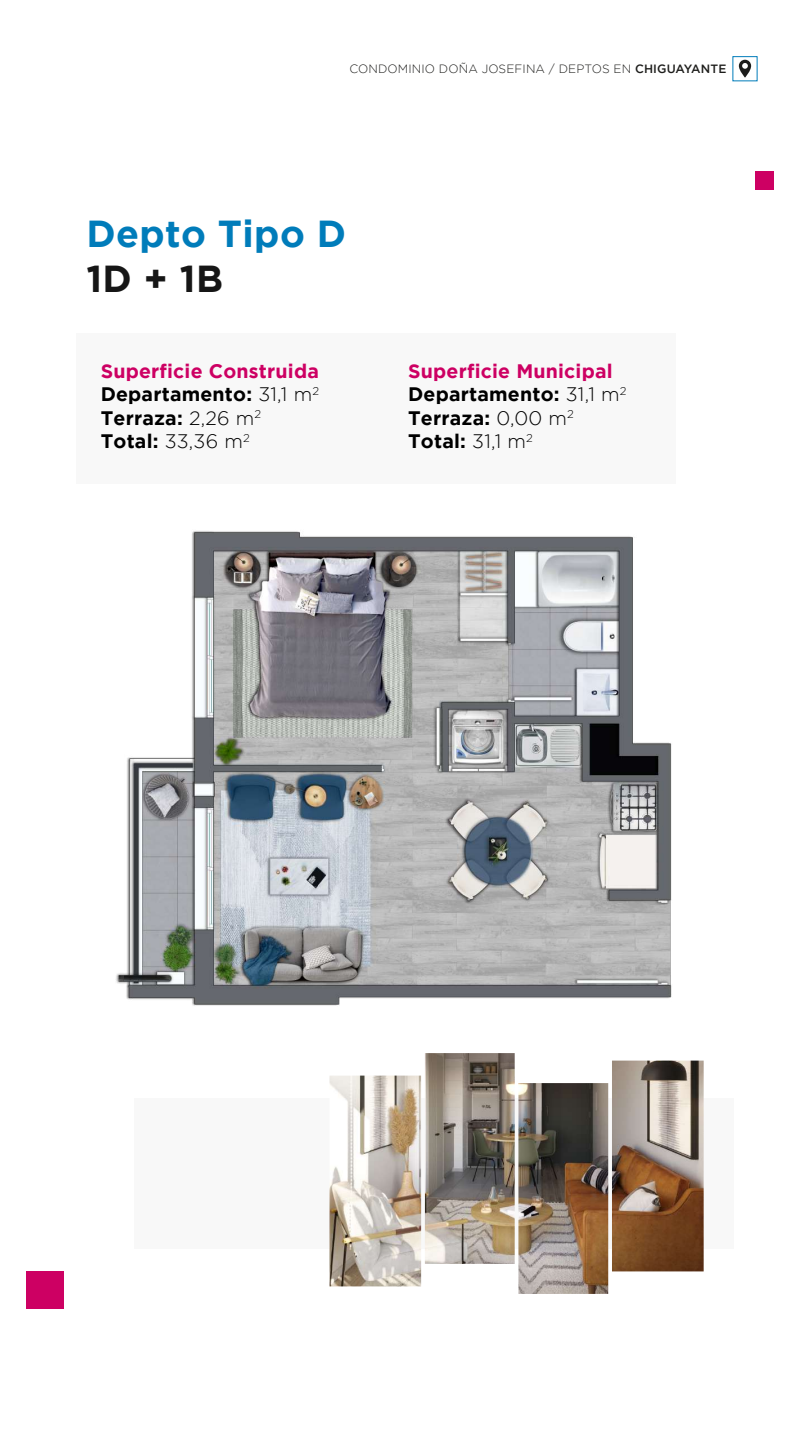
<style>
.page{position:relative;width:810px;height:1440px;background:#fff}
.page>*{position:absolute;margin:0;border:0;box-sizing:border-box;transform-origin:0 0}
.t1{font:700 37.5px "Gotham";letter-spacing:.01em;color:#007cba}
.t2{font:700 37.5px "Gotham";color:#161616}
.t3{font:700 19.5px/23.4px "Gotham";letter-spacing:.01em;color:#000}
.t4{font:300 12px "Gotham";letter-spacing:.01em;color:#1d1d1b}
.s1{font-weight:500}
.s2{color:#cd0063}
.s3{font-weight:300}
</style>
<div class="page">
<svg style="left:739px;top:60px;width:12px;height:18px"></svg>
<div style="left:134px;top:1098px;width:600px;height:151px;background:#f8f8f8"></div>
<div style="left:76px;top:333px;width:600px;height:151px;background:#f8f8f8"></div>
<img style="left:116px;top:531px;width:556px;height:475px">
<div style="left:756px;top:172px;width:18px;height:18px;background:#cd0063"></div>
<div style="left:26px;top:1271px;width:38px;height:37px;background:#cd0063"></div>
<img style="left:329px;top:1053px;width:375px;height:241px">
<p class="t4" style="left:349px;top:62px;width:378px">CONDOMINIO DOÑA JOSEFINA / DEPTOS EN <span class="s1">CHIGUAYANTE</span></p>
<h1 class="t1" style="left:86px;top:212px;width:261px">Depto Tipo D</h1>
<h1 class="t2" style="left:86px;top:257px;width:138px">1D + 1B</h1>
<p class="t3" style="left:101px;top:359px;width:220px"><span class="s2">Superficie Construida<br></span>Departamento: <span class="s3">31,1 m</span><sup>2<br></sup>Terraza: <span class="s3">2,26 m</span><sup>2<br></sup>Total: <span class="s3">33,36 m</span><sup>2</sup></p>
<p class="t3" style="left:408px;top:359px;width:220px"><span class="s2">Superficie Municipal<br></span>Departamento: <span class="s3">31,1 m</span><sup>2<br></sup>Terraza: <span class="s3">0,00 m</span><sup>2<br></sup>Total: <span class="s3">31,1 m</span><sup>2</sup></p>
</div>
